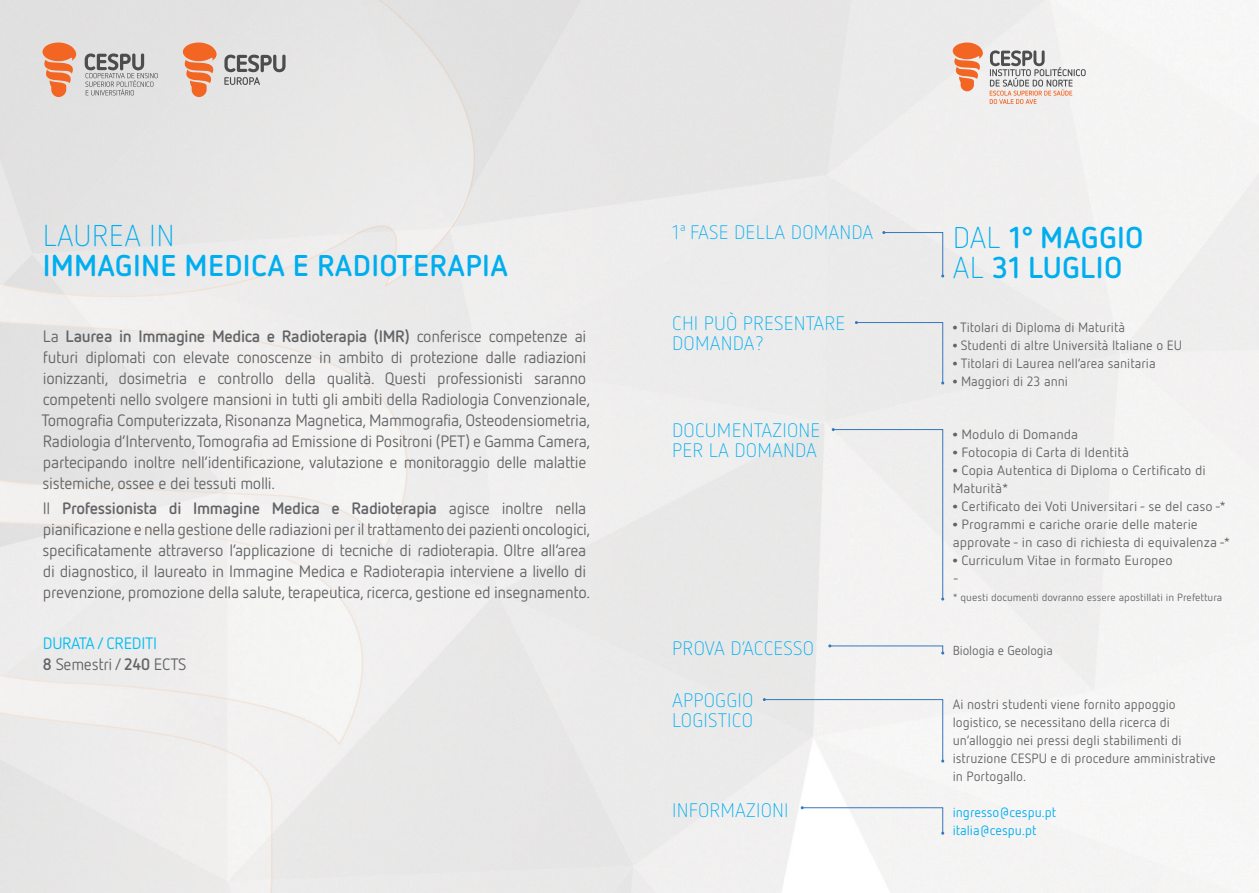
<style>
.page{position:relative;width:1259px;height:893px;background:#fff}
.page>*{position:absolute;margin:0;border:0;box-sizing:border-box;transform-origin:0 0}
.t1{font:700 30px/30px "Netto Pro";letter-spacing:.01em;color:#00aeef}
.t2{font:300 19.5px/19.5px "Netto Pro";letter-spacing:.01em;color:#00aeef}
.t3{font:16.5px/21px "Netto Pro";letter-spacing:-.02em;color:#636466}
.t4{font:16.5px/21px "Netto Pro";letter-spacing:-.02em;color:#00bdf2}
.t5{font:13.5px/18px "Netto Pro";color:#636466}
.t6{font:13.5px/18px "Netto Pro";color:#636466;scale:1.05 1}
.t7{font:13.5px "Netto Pro";color:#00aeef}
.t8{font:13.05px "Netto Pro";letter-spacing:-.01em;color:#636466}
.t9{font:10.5px "Netto Pro";color:#636466;scale:1.05 1}
.s1{font-weight:300}
.s2{font-weight:700}
.s3{font-weight:700;color:#636466}
.s4{color:#636466}
.s5{font-family:"Times"}
</style>
<div class="page">
<svg style="left:763px;top:698px;width:181px;height:65px"></svg>
<svg style="left:800px;top:806px;width:144px;height:29px"></svg>
<svg style="left:828px;top:644px;width:116px;height:11px"></svg>
<div style="left:855px;top:321px;width:89px;height:64px;background:#ebeaea"></div>
<div style="left:882px;top:231px;width:62px;height:47px;background:#ebeaeb"></div>
<div style="left:831px;top:428px;width:113px;height:173px;background:#f3f2f2"></div>
<svg style="left:40px;top:43px;width:118px;height:54px;background:#d1b9ae"></svg>
<svg style="left:180px;top:43px;width:105px;height:54px;background:#d5baad"></svg>
<svg style="left:950px;top:43px;width:135px;height:61px"></svg>
<p class="t1" style="left:43px;top:219px;width:467px"><span class="s1">LAUREA IN<br></span>IMMAGINE MEDICA E RADIOTERAPIA</p>
<p class="t2" style="left:672px;top:222px;width:202px">1ª FASE DELLA DOMANDA</p>
<p class="t1" style="left:953px;top:221px;width:192px"><span class="s1">DAL</span> 1° MAGGIO</p>
<p class="t1" style="left:953px;top:251px;width:171px"><span class="s1">AL</span> 31 LUGLIO</p>
<p class="t3" style="left:41px;top:325px;width:550px">La <span class="s2">Laurea in Immagine Medica e Radioterapia (IMR)</span> conferisce competenze ai futuri diplomati con elevate conoscenze in ambito di protezione dalle radiazioni ionizzanti, dosimetria e controllo della qualità. Questi professionisti saranno competenti nello svolgere mansioni in tutti gli ambiti della Radiologia Convenzionale, Tomografia Computerizzata, Risonanza Magnetica, Mammografia, Osteodensiometria, Radiologia d’Intervento, Tomografia ad Emissione di Positroni (PET) e Gamma Camera, partecipando inoltre nell’identificazione, valutazione e monitoraggio delle malattie sistemiche, ossee e dei tessuti molli.</p>
<p class="t3" style="left:43px;top:497px;width:549px">Il <span class="s2">Professionista di Immagine Medica e Radioterapia</span> agisce inoltre nella pianificazione e nella gestione delle radiazioni per il trattamento dei pazienti oncologici, specificatamente attraverso l’applicazione di tecniche di radioterapia. Oltre all’area di diagnostico, il laureato in Immagine Medica e Radioterapia interviene a livello di prevenzione, promozione della salute, terapeutica, ricerca, gestione ed insegnamento.</p>
<p class="t4" style="left:43px;top:632px;width:145px">DURATA / CREDITI<br><span class="s3">8</span> <span class="s4">Semestri /</span> <span class="s3">240</span> <span class="s4">ECTS</span></p>
<p class="t2" style="left:672px;top:313px;width:175px">CHI PUÒ PRESENTARE<br>DOMANDA?</p>
<p class="t2" style="left:672px;top:420px;width:150px">DOCUMENTAZIONE</p>
<p class="t2" style="left:672px;top:439px;width:146px">PER LA DOMANDA</p>
<p class="t5" style="left:952px;top:317px;width:174px"><span class="s5">•</span> Titolari di Diploma di Maturità</p>
<p class="t5" style="left:952px;top:335px;width:231px"><span class="s5">•</span> Studenti di altre Università Italiane o EU</p>
<p class="t5" style="left:952px;top:353px;width:204px"><span class="s5">•</span> Titolari di Laurea nell’area sanitaria</p>
<p class="t5" style="left:952px;top:371px;width:117px"><span class="s5">•</span> Maggiori di 23 anni</p>
<p class="t6" style="left:952px;top:424px;width:121px"><span class="s5">•</span> Modulo di Domanda</p>
<p class="t6" style="left:952px;top:442px;width:169px"><span class="s5">•</span> Fotocopia di Carta di Identità</p>
<p class="t6" style="left:952px;top:460px;width:242px"><span class="s5">•</span> Copia Autentica di Diploma o Certificato di<br>Maturità*</p>
<p class="t6" style="left:952px;top:496px;width:261px"><span class="s5">•</span> Certificato dei Voti Universitari - se del caso -*</p>
<p class="t6" style="left:952px;top:514px;width:266px"><span class="s5">•</span> Programmi e cariche orarie delle materie approvate - in caso di richiesta di equivalenza -*</p>
<p class="t6" style="left:952px;top:550px;width:211px"><span class="s5">•</span> Curriculum Vitae in formato Europeo</p>
<p class="t6" style="left:952px;top:568px;width:7px">-</p>
<p class="t9" style="left:952px;top:590px;width:258px">* questi documenti dovranno essere apostillati in Prefettura</p>
<p class="t2" style="left:672px;top:637px;width:143px">PROVA D’ACCESSO</p>
<p class="t8" style="left:952px;top:642px;width:102px">Biologia e Geologia</p>
<p class="t2" style="left:672px;top:690px;width:83px">APPOGGIO</p>
<p class="t2" style="left:672px;top:710px;width:82px">LOGISTICO</p>
<p class="t2" style="left:672px;top:799px;width:118px">INFORMAZIONI</p>
<p class="t5" style="left:952px;top:694px;width:264px">Ai nostri studenti viene fornito appoggio logistico, se necessitano della ricerca di un’alloggio nei pressi degli stabilimenti di istruzione CESPU e di procedure amministrative in Portogallo.</p>
<p class="t7" style="left:952px;top:803px;width:105px">ingresso@cespu.pt</p>
<p class="t7" style="left:952px;top:821px;width:85px">italia@cespu.pt</p>
</div>
